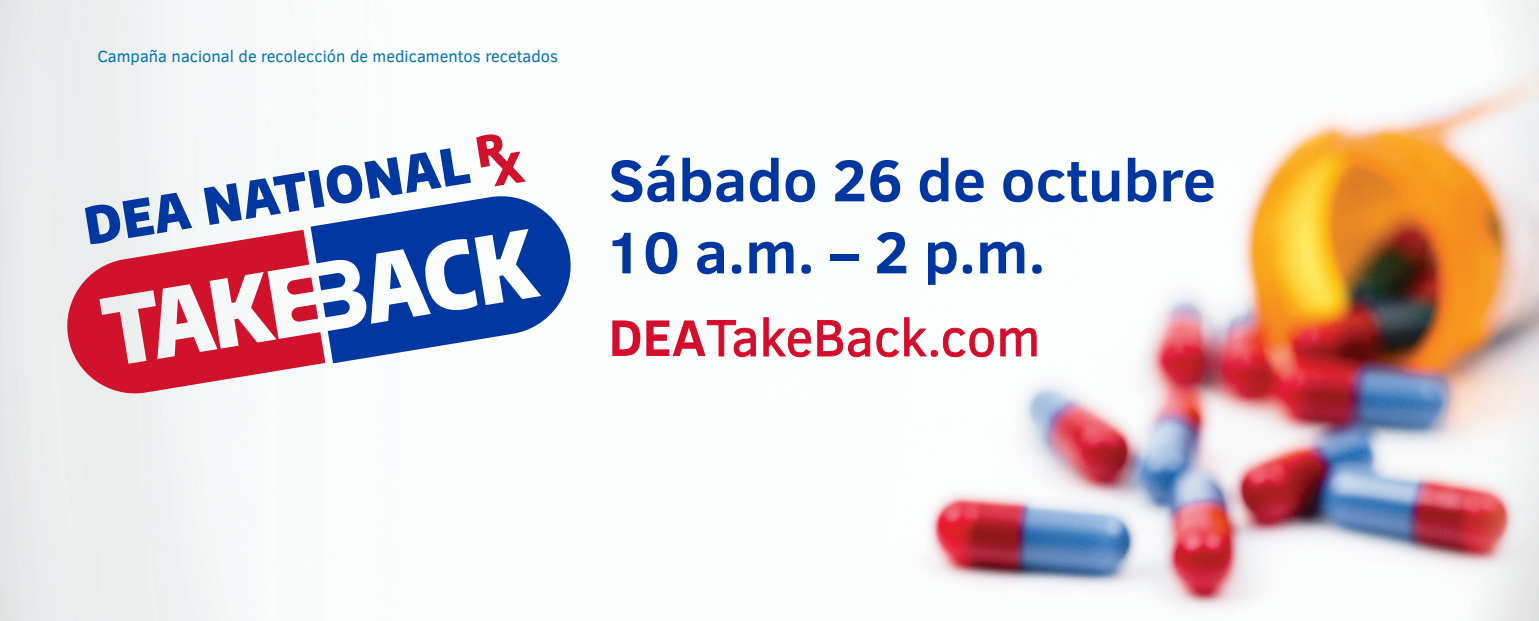
<style>
.page{position:relative;width:1539px;height:621px;background:#fff}
.page>*{position:absolute;margin:0;border:0;box-sizing:border-box;transform-origin:0 0}
.t1{font:700 60px "Clear Sans";color:#0036a0}
.t2{font:52.5px "Clear Sans";color:#d30d2b}
.t3{font:16.5px "Clear Sans";color:#0071b9}
.s1{font-weight:700}
</style>
<div class="page">
<img style="left:0;top:0;width:1539px;height:621px">
<svg style="left:62px;top:230px;width:263px;height:169px;fill:#d1122c"></svg>
<svg style="left:287px;top:272px;width:24px;height:50px"></svg>
<svg style="left:311px;top:194px;width:262px;height:169px;fill:#0037a0"></svg>
<svg style="left:85px;top:193px;width:107px;height:51px"></svg>
<svg style="left:204px;top:134px;width:322px;height:91px"></svg>
<p class="t3" style="left:97px;top:45px;width:462px">Campaña nacional de recolección de medicamentos recetados</p>
<p class="t1" style="left:609px;top:137px;width:609px">Sábado 26 de octubre</p>
<p class="t1" style="left:605px;top:209px;width:442px">10 a.m. – 2 p.m.</p>
<p class="t2" style="left:609px;top:303px;width:433px"><span class="s1">DEA</span>TakeBack.com</p>
</div>
